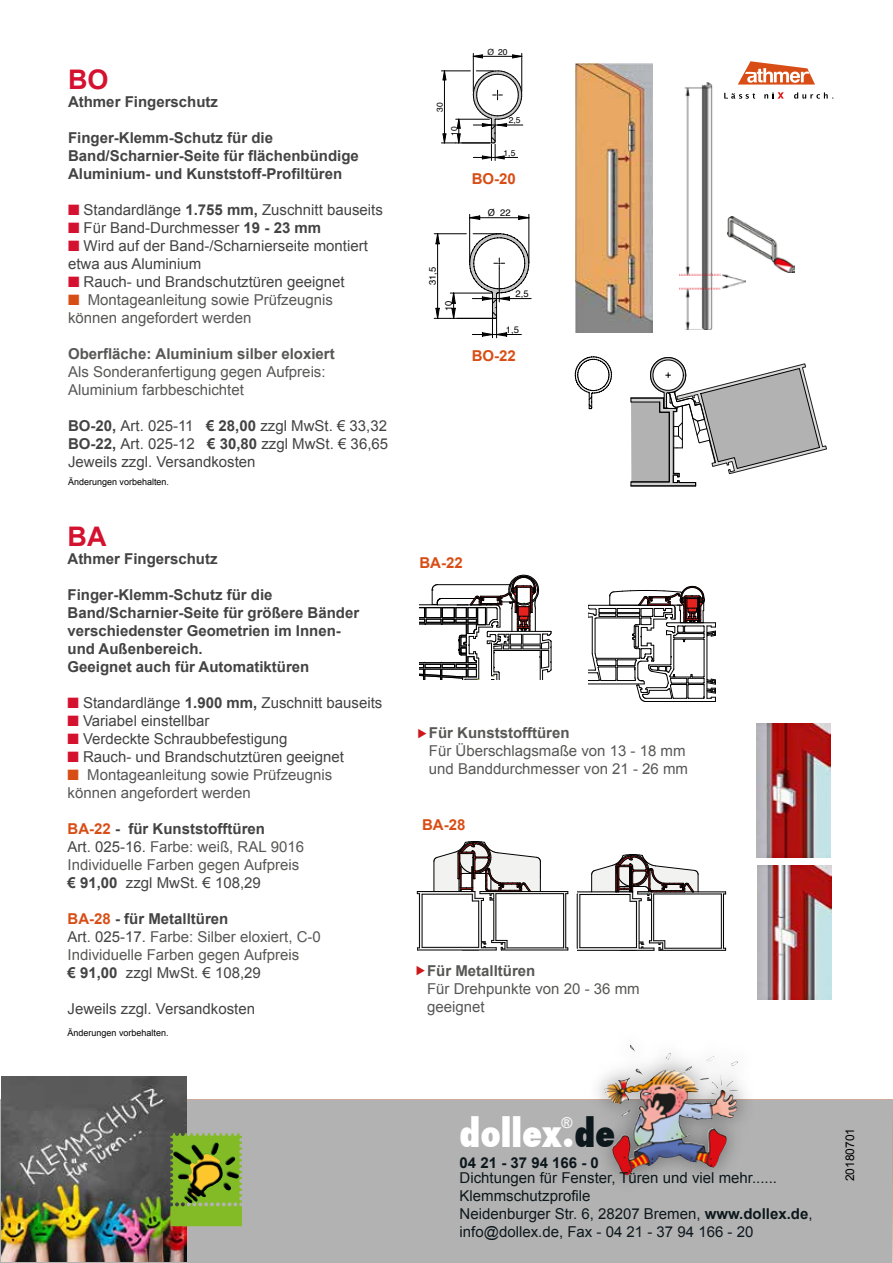
<style>
.page{position:relative;width:893px;height:1263px;background:#fff}
.page>*{position:absolute;margin:0;border:0;box-sizing:border-box;transform-origin:0 0}
.t1{font:42px "Futura T Ext Bol Con";color:#fff}
.t2{font:700 27px "Arial";color:#d51130}
.t3{font:15px/18px "Arial";color:#575756}
.t4{font:15px/18px "Arial";color:#434343}
.t5{font:700 15px/18px "Arial";color:#434343}
.t6{font:15px/18px "Arial";color:#0d181c}
.t7{font:700 15px "Arial";color:#575756}
.t8{font:700 15px "Arial";color:#d84d15}
.t9{font:700 15px "Arial";color:#0d181c}
.t10{font:15px "Arial";color:#fff}
.t11{font:12px "Arial";color:#000}
.t12{font:9.45px "Helvetica";color:#000}
.t13{font:9px "Arial";color:#000}
.t14{font:8.55px "Helvetica";color:#000}
.s1{color:#d51130}
.s2{font-weight:700}
.s3{color:#d84d15}
.s4{font-weight:700;color:#d84d15}
.s5{font-weight:700;color:#434343}
.s6{color:#434343}
.s7{font-family:"Myriad Pro";font-size:10.5px}
.s8{color:#0d181c}
</style>
<div class="page">
<div style="left:0;top:1099px;width:893px;height:164px;background:#b3b2b2"></div>
<img style="left:550px;top:1045px;width:230px;height:168px">
<img style="left:630px;top:1045px;width:107px;height:20px">
<img style="left:2px;top:1077px;width:184px;height:184px">
<svg style="left:170px;top:1133px;width:72px;height:93px"></svg>
<svg style="left:419px;top:575px;width:133px;height:105px"></svg>
<svg style="left:588px;top:586px;width:128px;height:116px"></svg>
<svg style="left:417px;top:841px;width:152px;height:110px"></svg>
<svg style="left:577px;top:854px;width:149px;height:97px"></svg>
<img style="left:757px;top:723px;width:73px;height:134px">
<img style="left:758px;top:865px;width:74px;height:134px">
<img style="left:575px;top:64px;width:77px;height:269px">
<img style="left:680px;top:83px;width:65px;height:246px">
<img style="left:728px;top:217px;width:66px;height:55px">
<svg style="left:575px;top:356px;width:37px;height:53px"></svg>
<svg style="left:630px;top:357px;width:197px;height:130px"></svg>
<svg style="left:470px;top:215px;width:10px;height:5px"></svg>
<svg style="left:518px;top:215px;width:11px;height:5px"></svg>
<hr style="left:469px;top:214px;width:1px;height:49px;background:#000">
<hr style="left:529px;top:214px;width:1px;height:49px;background:#000">
<hr style="left:470px;top:217px;width:59px;height:1px;background:#000">
<hr style="left:450px;top:318px;width:43px;height:1px;background:#000">
<hr style="left:450px;top:293px;width:42px;height:1px;background:#000">
<svg style="left:435px;top:234px;width:5px;height:10px"></svg>
<hr style="left:434px;top:233px;width:32px;height:1px;background:#000">
<svg style="left:434px;top:293px;width:22px;height:26px"></svg>
<hr style="left:437px;top:234px;width:1px;height:84px;background:#000">
<svg style="left:469px;top:233px;width:60px;height:105px"></svg>
<hr style="left:499px;top:269px;width:1px;height:33px;background:#000">
<hr style="left:472px;top:298px;width:59px;height:1px;background:#000">
<svg style="left:474px;top:54px;width:9px;height:4px"></svg>
<svg style="left:512px;top:54px;width:9px;height:4px"></svg>
<hr style="left:473px;top:53px;width:1px;height:39px;background:#000">
<hr style="left:521px;top:53px;width:1px;height:39px;background:#000">
<hr style="left:473px;top:56px;width:49px;height:1px;background:#000">
<svg style="left:441px;top:70px;width:81px;height:90px"></svg>
<hr style="left:473px;top:125px;width:50px;height:1px;background:#000">
<svg style="left:738px;top:61px;width:77px;height:24px"></svg>
<svg style="left:724px;top:93px;width:31px;height:6px"></svg>
<svg style="left:764px;top:92px;width:20px;height:7px"></svg>
<svg style="left:794px;top:92px;width:39px;height:7px"></svg>
<h2 class="t2" style="left:68px;top:62px;width:42px">BO</h2>
<p class="t5" style="left:68px;top:93px;width:152px">Athmer Fingerschutz</p>
<p class="t5" style="left:68px;top:129px;width:292px">Finger-Klemm-Schutz für die<br>Band/Scharnier-Seite für flächenbündige<br>Aluminium- und Kunststoff-Profiltüren</p>
<p class="t4" style="left:68px;top:201px;width:316px"><span class="s1">■</span> Standardlänge <span class="s2">1.755 mm,</span> Zuschnitt bauseits</p>
<p class="t4" style="left:68px;top:219px;width:255px"><span class="s1">■</span> Für Band-Durchmesser <span class="s2">19 - 23 mm</span></p>
<p class="t4" style="left:68px;top:237px;width:301px"><span class="s1">■</span> Wird auf der Band-/Scharnierseite montiert etwa aus Aluminium</p>
<p class="t4" style="left:68px;top:273px;width:278px"><span class="s1">■</span> Rauch- und Brandschutztüren geeignet</p>
<p class="t3" style="left:68px;top:291px;width:266px"><span class="s3">■</span> Montageanleitung sowie Prüfzeugnis können angefordert werden</p>
<p class="t7" style="left:68px;top:344px;width:268px">Oberfläche: Aluminium silber eloxiert</p>
<p class="t3" style="left:68px;top:363px;width:259px">Als Sonderanfertigung gegen Aufpreis:<br>Aluminium farbbeschichtet</p>
<p class="t4" style="left:68px;top:417px;width:322px;text-align:justify"><span class="s2">BO-20,</span> Art. 025-11 <span class="s2">€ 28,00</span> zzgl MwSt. € 33,32<br><span class="s2">BO-22,</span> Art. 025-12 <span class="s2">€ 30,80</span> zzgl MwSt. € 36,65<br>Jeweils zzgl. Versandkosten</p>
<p class="t13" style="left:68px;top:476px;width:103px">Änderungen vorbehalten.</p>
<h2 class="t2" style="left:68px;top:519px;width:40px">BA</h2>
<p class="t5" style="left:68px;top:550px;width:152px">Athmer Fingerschutz</p>
<p class="t5" style="left:68px;top:586px;width:293px">Finger-Klemm-Schutz für die<br>Band/Scharnier-Seite für größere Bänder verschiedenster Geometrien im Innen&shy;und Außenbereich.<br>Geeignet auch für Automatiktüren</p>
<p class="t4" style="left:68px;top:694px;width:316px"><span class="s1">■</span> Standardlänge <span class="s2">1.900 mm,</span> Zuschnitt bauseits</p>
<p class="t4" style="left:68px;top:712px;width:144px"><span class="s1">■</span> Variabel einstellbar</p>
<p class="t4" style="left:68px;top:730px;width:221px"><span class="s1">■</span> Verdeckte Schraubbefestigung</p>
<p class="t4" style="left:68px;top:748px;width:278px"><span class="s1">■</span> Rauch- und Brandschutztüren geeignet</p>
<p class="t3" style="left:68px;top:766px;width:266px"><span class="s3">■</span> Montageanleitung sowie Prüfzeugnis können angefordert werden</p>
<p class="t3" style="left:68px;top:820px;width:238px"><span class="s4">BA-22</span> <span class="s5">- für Kunststofftüren<br></span><span class="s6">Art. 025-16.</span> Farbe: weiß, RAL 9016<br>Individuelle Farben gegen Aufpreis <span class="s5">€ 91,00</span> <span class="s6">zzgl MwSt. € 108,29</span></p>
<p class="t3" style="left:68px;top:910px;width:255px"><span class="s4">BA-28</span> <span class="s5">- für Metalltüren<br></span><span class="s6">Art. 025-17.</span> Farbe: Silber eloxiert, C-0<br>Individuelle Farben gegen Aufpreis<br><span class="s5">€ 91,00</span> <span class="s6">zzgl MwSt. € 108,29</span></p>
<p class="t4" style="left:68px;top:1000px;width:189px">Jeweils zzgl. Versandkosten</p>
<p class="t13" style="left:68px;top:1026px;width:103px">Änderungen vorbehalten.</p>
<p class="t14" style="left:487px;top:45px;width:22px">Ø 20</p>
<p class="t14" style="left:433px;top:112px;width:11px;rotate:-90deg">30</p>
<p class="t14" style="left:448px;top:136px;width:11px;rotate:-90deg">10</p>
<p class="t14" style="left:509px;top:114px;width:13px">2,5</p>
<p class="t14" style="left:504px;top:146px;width:13px">1,5</p>
<p class="t8" style="left:472px;top:169px;width:46px">BO-20</p>
<p class="t12" style="left:488px;top:205px;width:24px"><span class="s7">Ø</span> 22</p>
<p class="t12" style="left:425px;top:285px;width:20px;rotate:-90deg">31,5</p>
<p class="t12" style="left:441px;top:311px;width:12px;rotate:-90deg">10</p>
<p class="t12" style="left:516px;top:286px;width:15px">2,5</p>
<p class="t12" style="left:506px;top:322px;width:15px">1,5</p>
<p class="t8" style="left:472px;top:346px;width:46px">BO-22</p>
<p class="t8" style="left:419px;top:553px;width:45px">BA-22</p>
<p class="t7" style="left:429px;top:723px;width:142px">Für Kunststofftüren</p>
<p class="t3" style="left:429px;top:742px;width:261px">Für Überschlagsmaße von 13 - 18 mm und Banddurchmesser von 21 - 26 mm</p>
<p class="t8" style="left:422px;top:815px;width:45px">BA-28</p>
<p class="t7" style="left:427px;top:960px;width:110px">Für Metalltüren</p>
<p class="t3" style="left:427px;top:979px;width:214px">Für Drehpunkte von 20 - 36 mm geeignet</p>
<h1 class="t1" style="left:460px;top:1110px;width:157px">dollex.<span class="s8">de</span></h1>
<p class="t9" style="left:460px;top:1153px;width:141px">04 21 - 37 94 166 - 0</p>
<p class="t6" style="left:460px;top:1169px;width:354px">Dichtungen für Fenster, Türen und viel mehr......<br>Klemmschutzprofile<br>Neidenburger Str. 6, 28207 Bremen, <span class="s2">www.dollex.de</span>, info@dollex.de, Fax - 04 21 - 37 94 166 - 20</p>
<p class="t10" style="left:561px;top:1113px;width:13px">®</p>
<p class="t11" style="left:842px;top:1181px;width:55px;rotate:-90deg">20180701</p>
</div>
